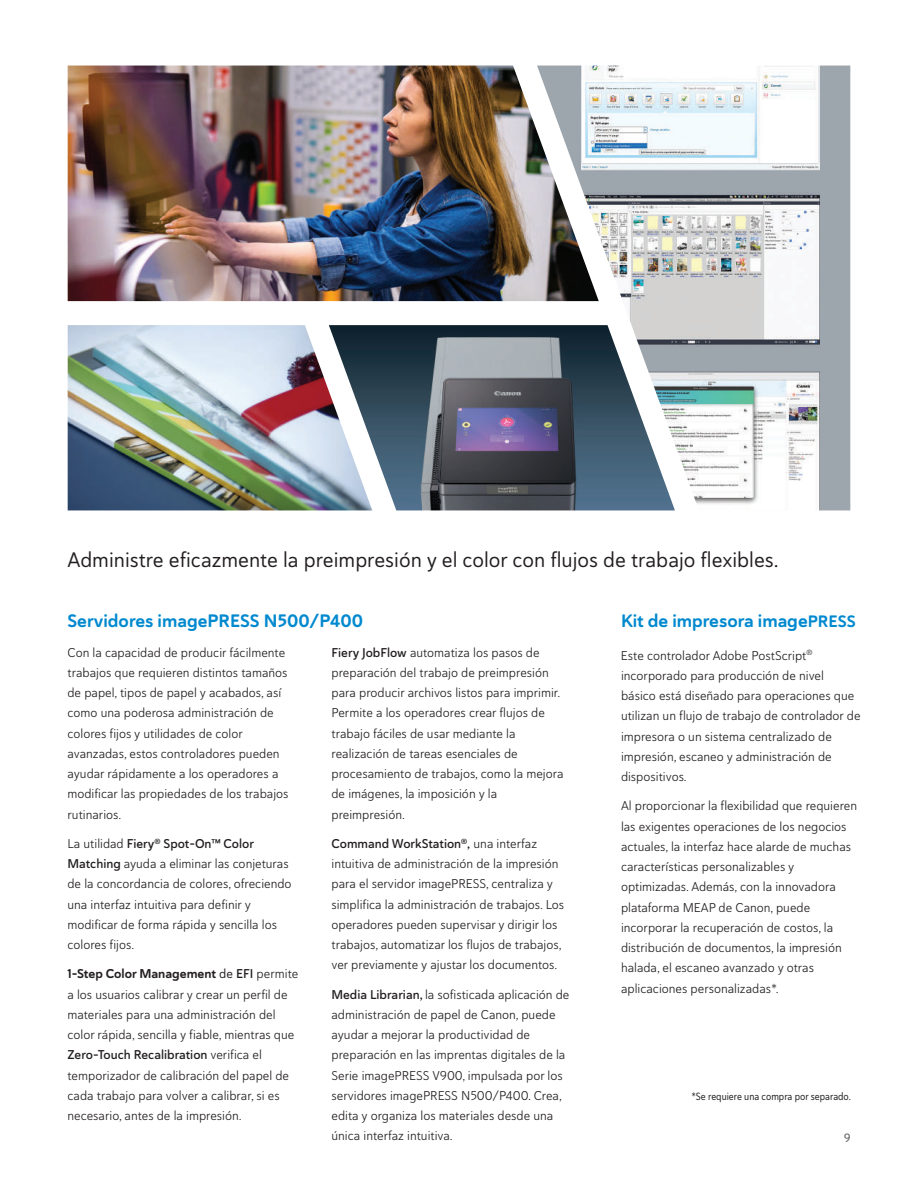
<style>
.page{position:relative;width:918px;height:1188px;background:#fff}
.page>*{position:absolute;margin:0;border:0;box-sizing:border-box;transform-origin:0 0}
.t1{font:21px "Haboro Soft Nor Reg";color:#231f20}
.t2{font:18px "Haboro Soft Nor Bol";color:#0089cf}
.t3{font:12.75px/20.2px "Haboro Soft Nor Boo";color:#231f20}
.t4{font:12.75px "Haboro Soft Nor Dem";color:#231f20}
.t5{font:12.75px "Haboro Soft Nor Bol";color:#231f20}
.t6{font:12px "Haboro Soft Nor Med";color:#636366}
.t7{font:10.5px "Haboro Soft Con Reg";color:#231f20}
.s1{font-size:16.5px}
.s2{font-family:"Haboro Soft Nor Dem"}
.s3{font-family:"Haboro Soft Nor Boo"}
.s4{font-family:"Haboro Soft Nor Reg"}
</style>
<div class="page">
<img style="left:372px;top:325px;width:165px;height:185px">
<img style="left:68px;top:66px;width:469px;height:235px">
<img style="left:68px;top:325px;width:304px;height:185px">
<img style="left:537px;top:66px;width:313px;height:444px">
<h1 class="t1" style="left:67px;top:546px;width:713px">Administre eficazmente la preimpresión y el color con flujos de trabajo flexibles.</h1>
<h2 class="t2" style="left:68px;top:609px;width:297px">Servidores imagePRESS N500/P400</h2>
<h2 class="t2" style="left:621px;top:609px;width:236px">Kit de impresora image<span class="s1">PRESS</span></h2>
<p class="t3" style="left:332px;top:642px;width:234px"><span class="s2">Fiery JobFlow</span> automatiza los pasos de preparación del trabajo de preimpresión para producir archivos listos para imprimir.<br>Permite a los operadores crear flujos de trabajo fáciles de usar mediante la realización de tareas esenciales de procesamiento de trabajos, como la mejora de imágenes, la imposición y la preimpresión.</p>
<p class="t4" style="left:332px;top:835px;width:207px">Command WorkStation<sup>®</sup>, <span class="s3">una interfaz</span></p>
<p class="t3" style="left:331px;top:853px;width:234px">intuitiva de administración de la impresión para el servidor imagePRESS, centraliza y simplifica la administración de trabajos. Los operadores pueden supervisar y dirigir los trabajos, automatizar los flujos de trabajos, ver previamente y ajustar los documentos.</p>
<p class="t3" style="left:331px;top:984px;width:240px"><span class="s2">Media Librarian,</span> la sofisticada aplicación de administración de papel de Canon, puede ayudar a mejorar la productividad de preparación en las imprentas digitales de la Serie imagePRESS V900, impulsada por los servidores imagePRESS N500/P400. Crea, edita y organiza los materiales desde una única interfaz intuitiva.</p>
<p class="t3" style="left:68px;top:642px;width:223px">Con la capacidad de producir fácilmente trabajos que requieren distintos tamaños de papel, tipos de papel y acabados, así como una poderosa administración de colores fijos y utilidades de color avanzadas, estos controladores pueden ayudar rápidamente a los operadores a modificar las propiedades de los trabajos rutinarios.</p>
<p class="t4" style="left:68px;top:835px;width:188px"><span class="s3">La utilidad</span> Fiery<sup>®</sup> Spot-On™ Color</p>
<p class="t3" style="left:67px;top:853px;width:226px"><span class="s2">Matching</span> ayuda a eliminar las conjeturas de la concordancia de colores, ofreciendo una interfaz intuitiva para definir y modificar de forma rápida y sencilla los colores fijos.</p>
<p class="t5" style="left:67px;top:965px;width:232px">1-Step Color Management <span class="s4">de</span> <span class="s2">EFI</span> <span class="s3">permite</span></p>
<p class="t3" style="left:67px;top:984px;width:228px">a los usuarios calibrar y crear un perfil de materiales para una administración del color rápida, sencilla y fiable, mientras que</p>
<p class="t4" style="left:67px;top:1046px;width:196px">Zero-Touch Recalibration <span class="s3">verifica el</span></p>
<p class="t3" style="left:67px;top:1065px;width:223px">temporizador de calibración del papel de cada trabajo para volver a calibrar, si es necesario, antes de la impresión.</p>
<p class="t3" style="left:621px;top:645px;width:241px">Este controlador Adobe PostScript<sup>® </sup>incorporado para producción de nivel básico está diseñado para operaciones que utilizan un flujo de trabajo de controlador de impresora o un sistema centralizado de impresión, escaneo y administración de dispositivos.</p>
<p class="t3" style="left:621px;top:796px;width:238px">Al proporcionar la flexibilidad que requieren las exigentes operaciones de los negocios actuales, la interfaz hace alarde de muchas características personalizables y optimizadas. Además, con la innovadora plataforma MEAP de Canon, puede incorporar la recuperación de costos, la distribución de documentos, la impresión halada, el escaneo avanzado y otras aplicaciones personalizadas*.</p>
<p class="t7" style="left:691px;top:1089px;width:161px">*Se requiere una compra por separado.</p>
<p class="t6" style="left:844px;top:1129px;width:8px">9</p>
</div>
